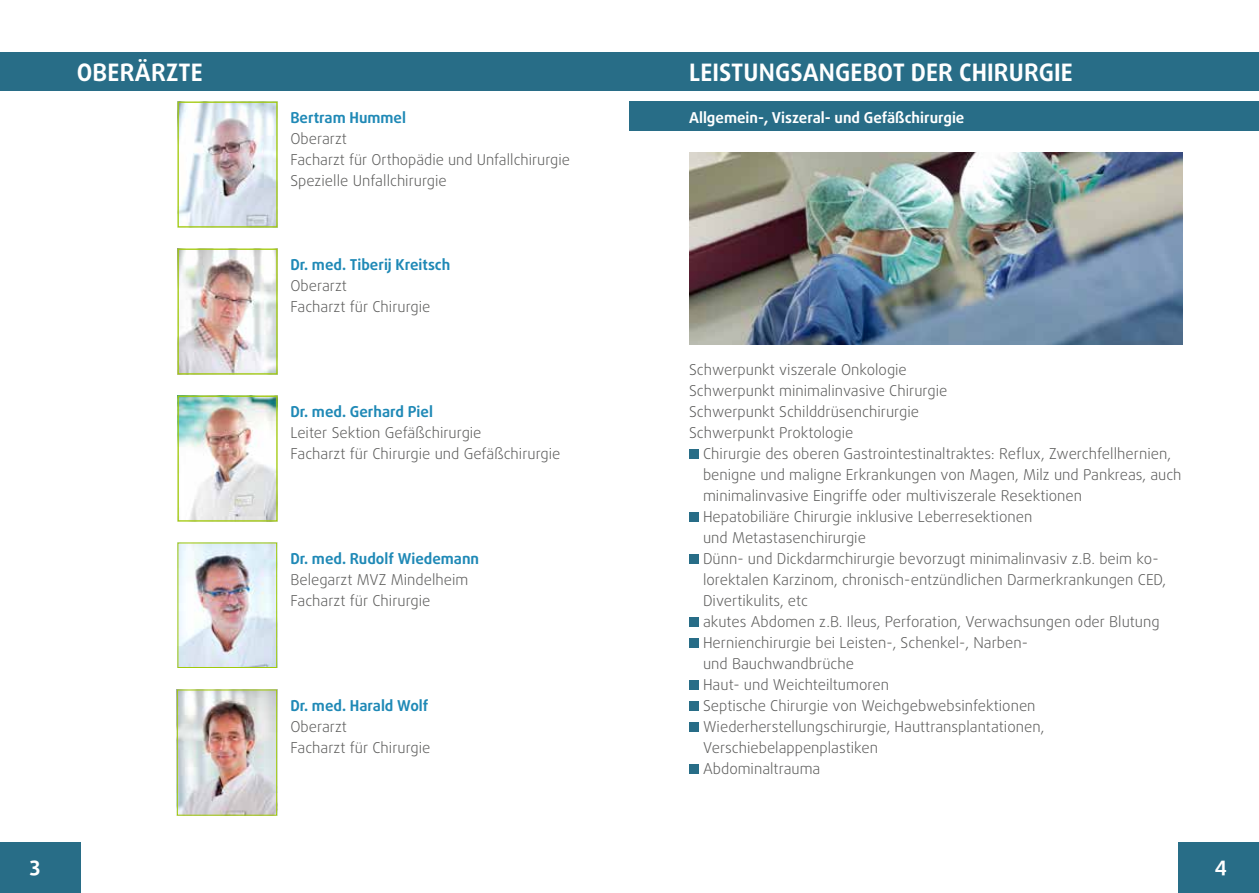
<style>
.page{position:relative;width:1259px;height:893px;background:#fff}
.page>*{position:absolute;margin:0;border:0;box-sizing:border-box;transform-origin:0 0}
.t1{font:700 24px "Daxline Pro";letter-spacing:.005em;color:#fff}
.t2{font:700 21px "Daxline Pro";color:#fff}
.t3{font:300 15px/21px "Daxline Pro";color:#5b5b5a}
.t4{font:700 15px "Daxline Pro";color:#1f89b6}
.t5{font:700 15px "Daxline Pro";color:#fff}
</style>
<div class="page">
<div style="left:0;top:842px;width:81px;height:51px;background:#286d87"></div>
<div style="left:1178px;top:842px;width:81px;height:51px;background:#286d87"></div>
<div style="left:0;top:52px;width:629px;height:38px;background:#286d87"></div>
<img style="left:179px;top:545px;width:96px;height:121px">
<div style="left:177px;top:543px;width:100px;height:125px;border:1px solid #a1c909"></div>
<img style="left:179px;top:692px;width:96px;height:122px">
<div style="left:177px;top:690px;width:100px;height:126px;border:1px solid #a1c909"></div>
<img style="left:179px;top:251px;width:97px;height:122px">
<div style="left:177px;top:249px;width:101px;height:126px;border:1px solid #a1c909"></div>
<img style="left:179px;top:104px;width:97px;height:122px">
<div style="left:177px;top:102px;width:101px;height:126px;border:1px solid #a1c909"></div>
<img style="left:179px;top:398px;width:97px;height:122px">
<div style="left:177px;top:396px;width:101px;height:126px;border:1px solid #a1c909"></div>
<div style="left:629px;top:102px;width:630px;height:29px;background:#286d87"></div>
<div style="left:629px;top:52px;width:630px;height:38px;background:#286d87"></div>
<div style="left:689px;top:449px;width:10px;height:10px;background:#286d87"></div>
<div style="left:689px;top:512px;width:10px;height:10px;background:#286d87"></div>
<div style="left:689px;top:554px;width:10px;height:10px;background:#286d87"></div>
<div style="left:689px;top:617px;width:10px;height:10px;background:#286d87"></div>
<div style="left:689px;top:638px;width:10px;height:10px;background:#286d87"></div>
<div style="left:689px;top:680px;width:10px;height:10px;background:#286d87"></div>
<div style="left:689px;top:701px;width:10px;height:10px;background:#286d87"></div>
<div style="left:689px;top:722px;width:10px;height:10px;background:#286d87"></div>
<div style="left:689px;top:764px;width:10px;height:10px;background:#286d87"></div>
<img style="left:689px;top:152px;width:493px;height:193px">
<h1 class="t1" style="left:77px;top:56px;width:128px">OBERÄRZTE</h1>
<p class="t4" style="left:290px;top:107px;width:117px">Bertram Hummel</p>
<p class="t3" style="left:290px;top:128px;width:281px">Oberarzt<br>Facharzt für Orthopädie und Unfallchirurgie<br>Spezielle Unfallchirurgie</p>
<p class="t4" style="left:290px;top:254px;width:161px">Dr. med. Tiberij Kreitsch</p>
<p class="t3" style="left:290px;top:275px;width:142px">Oberarzt<br>Facharzt für Chirurgie</p>
<p class="t4" style="left:290px;top:401px;width:144px">Dr. med. Gerhard Piel</p>
<p class="t3" style="left:290px;top:422px;width:272px">Leiter Sektion Gefäßchirurgie<br>Facharzt für Chirurgie und Gefäßchirurgie</p>
<p class="t4" style="left:290px;top:548px;width:190px">Dr. med. Rudolf Wiedemann</p>
<p class="t3" style="left:290px;top:569px;width:180px">Belegarzt MVZ Mindelheim<br>Facharzt für Chirurgie</p>
<p class="t4" style="left:290px;top:695px;width:140px">Dr. med. Harald Wolf</p>
<p class="t3" style="left:290px;top:716px;width:142px">Oberarzt<br>Facharzt für Chirurgie</p>
<h1 class="t1" style="left:689px;top:56px;width:385px">LEISTUNGSANGEBOT DER CHIRURGIE</h1>
<p class="t5" style="left:689px;top:107px;width:277px">Allgemein-, Viszeral- und Gefäßchirurgie</p>
<p class="t3" style="left:689px;top:359px;width:260px">Schwerpunkt viszerale Onkologie Schwerpunkt minimalinvasive Chirurgie Schwerpunkt Schilddrüsenchirurgie Schwerpunkt Proktologie</p>
<p class="t3" style="left:703px;top:443px;width:480px">Chirurgie des oberen Gastrointestinaltraktes: Reflux, Zwerchfellhernien, benigne und maligne Erkrankungen von Magen, Milz und Pankreas, auch minimalinvasive Eingriffe oder multiviszerale Resektionen<br>Hepatobiliäre Chirurgie inklusive Leberresektionen<br>und Metastasenchirurgie<br>Dünn- und Dickdarmchirurgie bevorzugt minimalinvasiv z.B. beim ko&shy;lorektalen Karzinom, chronisch-entzündlichen Darmerkrankungen CED, Divertikulits, etc<br>akutes Abdomen z.B. Ileus, Perforation, Verwachsungen oder Blutung Hernienchirurgie bei Leisten-, Schenkel-, Narben-<br>und Bauchwandbrüche<br>Haut- und Weichteiltumoren<br>Septische Chirurgie von Weichgebwebsinfektionen Wiederherstellungschirurgie, Hauttransplantationen, Verschiebelappenplastiken<br>Abdominaltrauma</p>
<h2 class="t2" style="left:30px;top:851px;width:12px">3</h2>
<h2 class="t2" style="left:1214px;top:851px;width:14px">4</h2>
</div>
